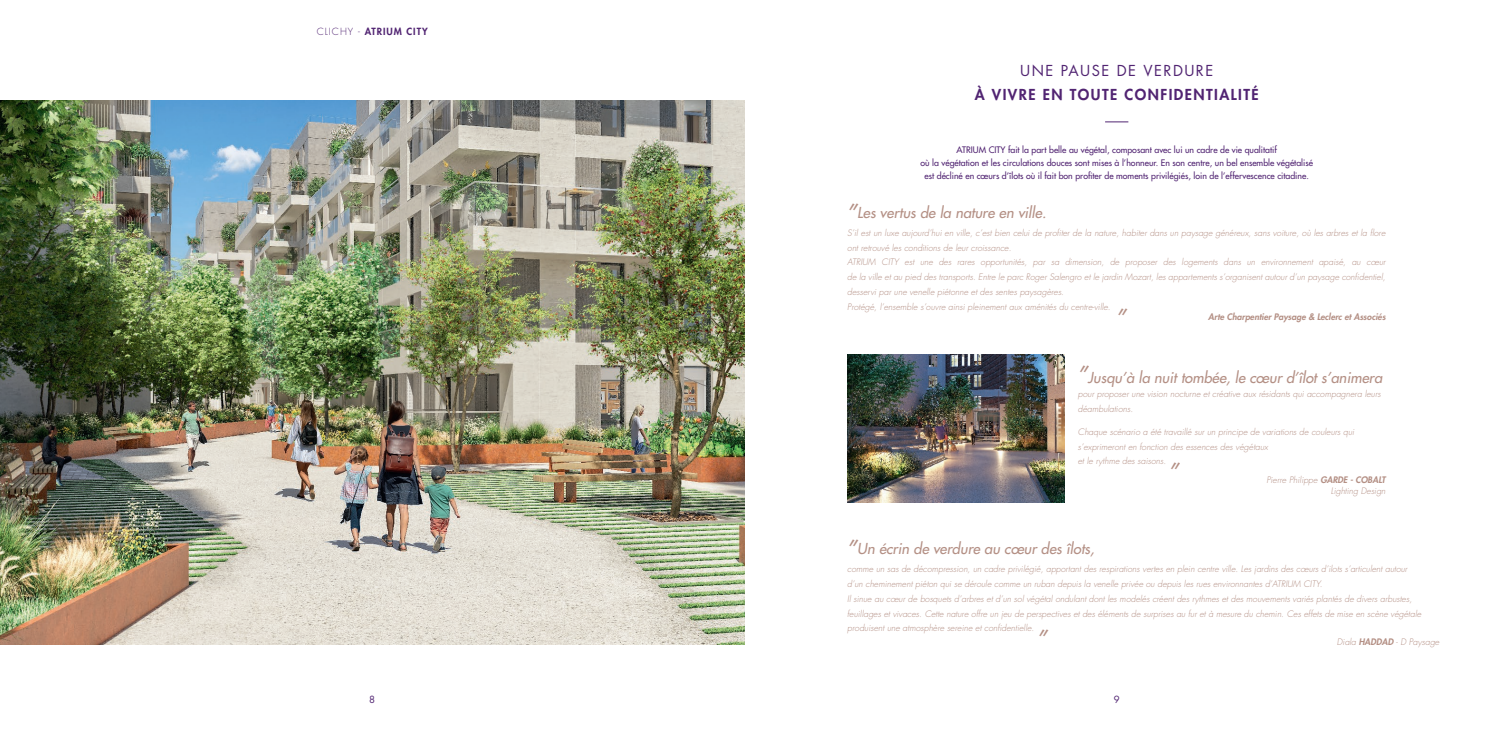
<style>
.page{position:relative;width:1489px;height:745px;background:#fff}
.page>*{position:absolute;margin:0;border:0;box-sizing:border-box;transform-origin:0 0}
.t1{font:italic 500 22.75px "Futura Std";color:#b49085}
.t2{font:italic 500 14.7px "Futura Std";color:#b49085}
.t3{font:800 14.7px "Futura Std";letter-spacing:.1em;color:#512472}
.t4{font:14.7px "Futura Std";letter-spacing:.1em;color:#512472}
.t5{font:800 9.62px "Futura Std";letter-spacing:.1em;color:#512472}
.t6{font:9.62px "Futura Std";color:#512472}
.t7{font:italic 300 8.75px/14.9px "Futura Std";color:#b49085}
.t8{font:500 8.75px/13.1px "Futura Std";color:#512472;text-align:center}
.t9{font:italic 800 8.75px "Futura Std";color:#b49085}
.s1{font-weight:300}
.s2{font-size:22.75px}
.s3{font-weight:800}
</style>
<div class="page">
<svg style="left:1105px;top:121px;width:23px;height:1px"></svg>
<img style="left:0;top:100px;width:744px;height:544px">
<img style="left:847px;top:354px;width:217px;height:148px">
<p class="t5" style="left:317px;top:25px;width:112px"><span class="s1">CLICHY -</span> ATRIUM CITY</p>
<h2 class="t4" style="left:1020px;top:61px;width:194px">UNE PAUSE DE VERDURE</h2>
<h2 class="t3" style="left:974px;top:85px;width:285px">À VIVRE EN TOUTE CONFIDENTIALITÉ</h2>
<p class="t8" style="left:920px;top:143px;width:394px">ATRIUM CITY fait la part belle au végétal, composant avec lui un cadre de vie qualitatif<br>où la végétation et les circulations douces sont mises à l’honneur. En son centre, un bel ensemble végétalisé est décliné en cœurs d’îlots où il fait bon profiter de moments privilégiés, loin de l’effervescence citadine.</p>
<h2 class="t2" style="left:847px;top:203px;width:200px"><span class="s2">”</span>Les vertus de la nature en ville.</h2>
<p class="t7" style="left:847px;top:225px;width:540px">S’il est un luxe aujourd’hui en ville, c’est bien celui de profiter de la nature, habiter dans un paysage généreux, sans voiture, où les arbres et la flore ont retrouvé les conditions de leur croissance.<br>ATRIUM CITY est une des rares opportunités, par sa dimension, de proposer des logements dans un environnement apaisé, au cœur de la ville et au pied des transports. Entre le parc Roger Salengro et le jardin Mozart, les appartements s’organisent autour d’un paysage confidentiel, desservi par une venelle piétonne et des sentes paysagères.<br>Protégé, l’ensemble s’ouvre ainsi pleinement aux aménités du centre-ville.</p>
<h1 class="t1" style="left:1116px;top:303px;width:11px">”</h1>
<p class="t9" style="left:1207px;top:311px;width:179px">Arte Charpentier Paysage &amp; Leclerc et Associés</p>
<h2 class="t2" style="left:1077px;top:367px;width:306px"><span class="s2">”</span>Jusqu’à la nuit tombée, le cœur d’îlot s’animera</h2>
<p class="t7" style="left:1077px;top:387px;width:304px">pour proposer une vision nocturne et créative aux résidants qui accompagnera leurs déambulations.</p>
<p class="t7" style="left:1077px;top:424px;width:278px">Chaque scénario a été travaillé sur un principe de variations de couleurs qui s’exprimeront en fonction des essences des végétaux<br>et le rythme des saisons.</p>
<h1 class="t1" style="left:1168px;top:457px;width:11px">”</h1>
<p class="t7" style="left:1266px;top:474px;width:121px;line-height:10.5px;text-align:right">Pierre Philippe <span class="s3">GARDE - COBALT<br></span>Lighting Design</p>
<h2 class="t2" style="left:847px;top:539px;width:249px"><span class="s2">”</span>Un écrin de verdure au cœur des îlots,</h2>
<p class="t7" style="left:847px;top:561px;width:575px">comme un sas de décompression, un cadre privilégié, apportant des respirations vertes en plein centre ville. Les jardins des cœurs d’ilots s’articulent autour d’un cheminement piéton qui se déroule comme un ruban depuis la venelle privée ou depuis les rues environnantes d’ATRIUM CITY.<br>Il sinue au cœur de bosquets d’arbres et d’un sol végétal ondulant dont les modelés créent des rythmes et des mouvements variés plantés de divers arbustes, feuillages et vivaces. Cette nature offre un jeu de perspectives et des éléments de surprises au fur et à mesure du chemin. Ces effets de mise en scène végétale produisent une atmosphère sereine et confidentielle.</p>
<h1 class="t1" style="left:1036px;top:624px;width:11px">”</h1>
<p class="t7" style="left:1336px;top:633px;width:104px">Diala <span class="s3">HADDAD</span> - D Paysage</p>
<p class="t6" style="left:369px;top:693px;width:7px">8</p>
<p class="t6" style="left:1113px;top:693px;width:7px">9</p>
</div>
